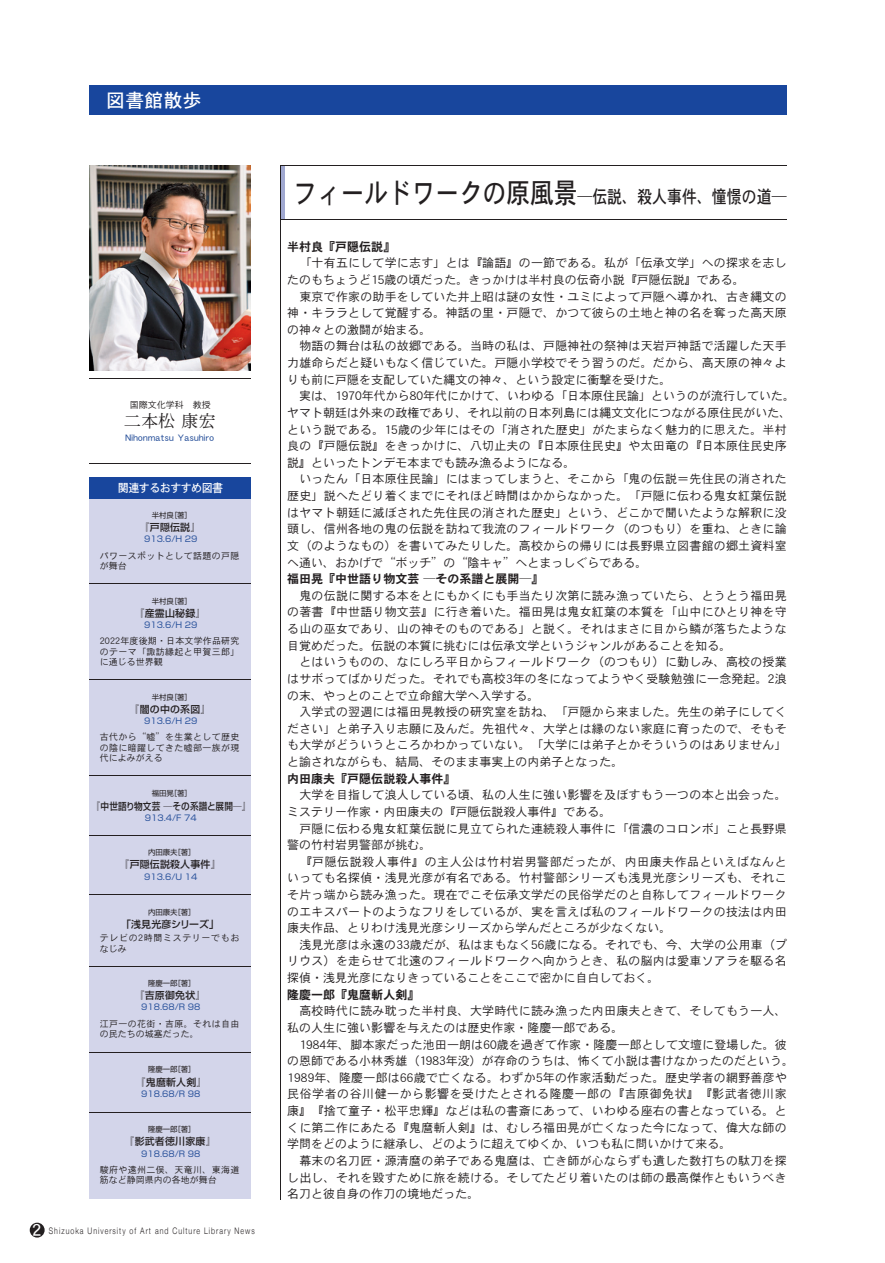
<style>
.page{position:relative;width:885px;height:1263px;background:#fff}
.page>*{position:absolute;margin:0;border:0;box-sizing:border-box;transform-origin:0 0}
.t1{font:18.75px "DFHS Gothic W5 MP RKSJ H";letter-spacing:.02em;color:#fff}
.t2{font:18px "DFHS Gothic W5 MP RKSJ H";color:#231f20;scale:.83 1}
.t3{font:17.25px "DFHS Mincho W3 MP RKSJ H";color:#231f20}
.t4{font:12px/16.6px "DFHS Gothic W3 MP RKSJ H";letter-spacing:.015em;color:#231f20}
.t5{font:12px "DFHS Gothic W7 MP RKSJ H";color:#231f20}
.t6{font:11.55px "DFHS Gothic W5 MP RKSJ H";letter-spacing:-.05em;color:#fff;scale:.95 1}
.t7{font:500 9.9px "Shin Go Pro";letter-spacing:.02em;color:#231f20}
.t8{font:500 9.9px "Shin Go Pro";letter-spacing:.02em;color:#231f20;scale:.87 1}
.t9{font:9px/10.5px "DFHS Gothic W3 MP RKSJ H";letter-spacing:.035em;color:#231f20}
.t10{font:300 9px "Helvetica Neue";letter-spacing:.145em;color:#231f20;scale:.78 1}
.t11{font:9px/10.5px "DFHS Gothic W3 MP RKSJ H";color:#231f20}
.t12{font:9px "DFHS Gothic W5 MP RKSJ H";letter-spacing:.05em;color:#27509a}
.t13{font:9px/10.5px "DFHS Gothic W3 MP RKSJ H";letter-spacing:.07em;color:#231f20}
.t14{font:8.25px "Shin Go Pro";color:#27509a}
.t15{font:7.35px "Shin Go Pro";letter-spacing:-.02em;color:#231f20}
.s1{font-family:"DFHS Gothic W5 MP RKSJ H";font-weight:400;font-size:16.5px;color:#fff}
.s2{font-size:28.5px}
</style>
<div class="page">
<div style="left:89px;top:498px;width:162px;height:701px;background:#d3d5ea"></div>
<div style="left:89px;top:477px;width:162px;height:21px;background:#18469d"></div>
<hr style="left:89px;top:679px;width:162px;height:1px;background:#231f20">
<hr style="left:89px;top:835px;width:162px;height:1px;background:#231f20">
<hr style="left:89px;top:894px;width:162px;height:1px;background:#231f20">
<hr style="left:89px;top:966px;width:162px;height:1px;background:#231f20">
<hr style="left:89px;top:1112px;width:162px;height:1px;background:#231f20">
<hr style="left:89px;top:776px;width:162px;height:1px;background:#231f20">
<hr style="left:89px;top:1052px;width:162px;height:1px;background:#231f20">
<hr style="left:89px;top:583px;width:162px;height:1px;background:#231f20">
<div style="left:89px;top:85px;width:698px;height:30px;background:#18469d"></div>
<hr style="left:89px;top:378px;width:162px;height:1px;background:#231f20">
<hr style="left:89px;top:463px;width:162px;height:1px;background:#231f20">
<div style="left:280px;top:166px;width:5px;height:53px;background:#a0a8d0"></div>
<hr style="left:280px;top:166px;width:506px;height:1px;background:#231f20">
<hr style="left:280px;top:219px;width:506px;height:1px;background:#231f20">
<hr style="left:280px;top:166px;width:1px;height:1033px;background:#231f20">
<div style="left:30px;top:1223px;width:15px;height:14px;background:#231f20;border-radius:50%"></div>
<img style="left:89px;top:166px;width:162px;height:204px">
<h1 class="t1" style="left:106px;top:91px;width:97px">図書館散歩</h1>
<p class="t11" style="left:130px;top:399px;width:83px">国際文化学科　教授</p>
<h3 class="t3" style="left:124px;top:413px;width:93px">二本松 康宏</h3>
<p class="t12" style="left:125px;top:433px;width:90px">Nihonmatsu Yasuhiro</p>
<p class="t6" style="left:118px;top:482px;width:112px">関連するおすすめ図書</p>
<p class="t15" style="left:152px;top:509px;width:42px">半村良［著］</p>
<p class="t7" style="left:139px;top:519px;width:63px">『戸隠伝説』</p>
<p class="t14" style="left:144px;top:532px;width:55px">913.6/H 29</p>
<p class="t9" style="left:100px;top:550px;width:141px">パワースポットとして話題の戸隠が舞台</p>
<p class="t15" style="left:152px;top:595px;width:42px">半村良［著］</p>
<p class="t7" style="left:134px;top:605px;width:73px">『産霊山秘録』</p>
<p class="t14" style="left:144px;top:618px;width:55px">913.6/H 29</p>
<p class="t9" style="left:100px;top:636px;width:141px;text-align:justify">2022年度後期・日本文学作品研究のテーマ「諏訪縁起と甲賀三郎」に通じる世界観</p>
<p class="t15" style="left:152px;top:691px;width:42px">半村良［著］</p>
<p class="t7" style="left:129px;top:701px;width:83px">『闇の中の系図』</p>
<p class="t14" style="left:144px;top:714px;width:55px">913.6/H 29</p>
<p class="t9" style="left:100px;top:732px;width:141px;text-align:justify">古代から“嘘”を生業として歴史の陰に暗躍してきた嘘部一族が現代によみがえる</p>
<p class="t15" style="left:152px;top:787px;width:42px">福田晃［著］</p>
<p class="t8" style="left:91px;top:798px;width:185px">『中世語り物文芸 ─その系譜と展開─』</p>
<p class="t14" style="left:145px;top:811px;width:53px">913.4/F 74</p>
<p class="t15" style="left:148px;top:847px;width:49px">内田康夫［著］</p>
<p class="t7" style="left:119px;top:856px;width:103px">『戸隠伝説殺人事件』</p>
<p class="t14" style="left:144px;top:870px;width:55px">913.6/U 14</p>
<p class="t15" style="left:148px;top:906px;width:49px">内田康夫［著］</p>
<p class="t7" style="left:121px;top:916px;width:100px">「浅見光彦シリーズ」</p>
<p class="t13" style="left:100px;top:933px;width:141px">テレビの2時間ミステリーでもおなじみ</p>
<p class="t15" style="left:148px;top:977px;width:49px">隆慶一郎［著］</p>
<p class="t7" style="left:134px;top:987px;width:73px">『吉原御免状』</p>
<p class="t14" style="left:141px;top:1000px;width:61px">918.68/R 98</p>
<p class="t9" style="left:100px;top:1018px;width:141px">江戸一の花街・吉原。それは自由の民たちの城塞だった。</p>
<p class="t15" style="left:148px;top:1063px;width:49px">隆慶一郎［著］</p>
<p class="t7" style="left:135px;top:1074px;width:73px">『鬼麿斬人剣』</p>
<p class="t14" style="left:141px;top:1087px;width:61px">918.68/R 98</p>
<p class="t15" style="left:148px;top:1124px;width:49px">隆慶一郎［著］</p>
<p class="t7" style="left:124px;top:1133px;width:93px">『影武者徳川家康』</p>
<p class="t14" style="left:141px;top:1147px;width:61px">918.68/R 98</p>
<p class="t11" style="left:100px;top:1164px;width:141px">駿府や遠州二俣、天竜川、東海道筋など静岡県内の各地が舞台</p>
<p class="t10" style="left:32px;top:1223px;width:287px"><span class="s1">2</span> Shizuoka University of Art and Culture Library News</p>
<h2 class="t2" style="left:293px;top:187px;width:595px"><span class="s2">フィールドワークの原風景</span>─伝説、殺人事件、憧憬の道─</h2>
<p class="t5" style="left:287px;top:240px;width:110px">半村良『戸隠伝説』</p>
<p class="t4" style="left:287px;top:255px;width:509px">　「十有五にして学に志す」とは『論語』の一節である。私が「伝承文学」への探求を志したのもちょうど15歳の頃だった。きっかけは半村良の伝奇小説『戸隠伝説』である。<br>　東京で作家の助手をしていた井上昭は謎の女性・ユミによって戸隠へ導かれ、古き縄文の神・キララとして覚醒する。神話の里・戸隠で、かつて彼らの土地と神の名を奪った高天原の神々との激闘が始まる。<br>　物語の舞台は私の故郷である。当時の私は、戸隠神社の祭神は天岩戸神話で活躍した天手力雄命らだと疑いもなく信じていた。戸隠小学校でそう習うのだ。だから、高天原の神々よりも前に戸隠を支配していた縄文の神々、という設定に衝撃を受けた。<br>　実は、1970年代から80年代にかけて、いわゆる「日本原住民論」というのが流行していた。ヤマト朝廷は外来の政権であり、それ以前の日本列島には縄文文化につながる原住民がいた、という説である。15歳の少年にはその「消された歴史」がたまらなく魅力的に思えた。半村良の『戸隠伝説』をきっかけに、八切止夫の『日本原住民史』や太田竜の『日本原住民史序説』といったトンデモ本までも読み漁るようになる。<br>　いったん「日本原住民論」にはまってしまうと、そこから「鬼の伝説＝先住民の消された歴史」説へたどり着くまでにそれほど時間はかからなかった。「戸隠に伝わる鬼女紅葉伝説はヤマト朝廷に滅ぼされた先住民の消された歴史」という、どこかで聞いたような解釈に没頭し、信州各地の鬼の伝説を訪ねて我流のフィールドワーク（のつもり）を重ね、ときに論文（のようなもの）を書いてみたりした。高校からの帰りには長野県立図書館の郷土資料室へ通い、おかげで“ボッチ”の“陰キャ”へとまっしぐらである。</p>
<p class="t5" style="left:287px;top:573px;width:257px">福田晃『中世語り物文芸 ─その系譜と展開─』</p>
<p class="t4" style="left:287px;top:587px;width:501px">　鬼の伝説に関する本をとにもかくにも手当たり次第に読み漁っていたら、とうとう福田晃の著書『中世語り物文芸』に行き着いた。福田晃は鬼女紅葉の本質を「山中にひとり神を守る山の巫女であり、山の神そのものである」と説く。それはまさに目から鱗が落ちたような目覚めだった。伝説の本質に挑むには伝承文学というジャンルがあることを知る。<br>　とはいうものの、なにしろ平日からフィールドワーク（のつもり）に勤しみ、高校の授業はサボってばかりだった。それでも高校3年の冬になってようやく受験勉強に一念発起。2浪の末、やっとのことで立命館大学へ入学する。<br>　入学式の翌週には福田晃教授の研究室を訪ね、「戸隠から来ました。先生の弟子にしてください」と弟子入り志願に及んだ。先祖代々、大学とは縁のない家庭に育ったので、そもそも大学がどういうところかわかっていない。「大学には弟子とかそういうのはありません」と諭されながらも、結局、そのまま事実上の内弟子となった。</p>
<p class="t5" style="left:287px;top:772px;width:170px">内田康夫『戸隠伝説殺人事件』</p>
<p class="t4" style="left:287px;top:787px;width:501px">　大学を目指して浪人している頃、私の人生に強い影響を及ぼすもう一つの本と出会った。ミステリー作家・内田康夫の『戸隠伝説殺人事件』である。<br>　戸隠に伝わる鬼女紅葉伝説に見立てられた連続殺人事件に「信濃のコロンボ」こと長野県警の竹村岩男警部が挑む。<br>　『戸隠伝説殺人事件』の主人公は竹村岩男警部だったが、内田康夫作品といえばなんといっても名探偵・浅見光彦が有名である。竹村警部シリーズも浅見光彦シリーズも、それこそ片っ端から読み漁った。現在でこそ伝承文学だの民俗学だのと自称してフィールドワークのエキスパートのようなフリをしているが、実を言えば私のフィールドワークの技法は内田康夫作品、とりわけ浅見光彦シリーズから学んだところが少なくない。<br>　浅見光彦は永遠の33歳だが、私はまもなく56歳になる。それでも、今、大学の公用車（プリウス）を走らせて北遠のフィールドワークへ向かうとき、私の脳内は愛車ソアラを駆る名探偵・浅見光彦になりきっていることをここで密かに自白しておく。</p>
<p class="t5" style="left:287px;top:988px;width:134px">隆慶一郎『鬼麿斬人剣』</p>
<p class="t4" style="left:287px;top:1003px;width:508px">　高校時代に読み耽った半村良、大学時代に読み漁った内田康夫ときて、そしてもう一人、私の人生に強い影響を与えたのは歴史作家・隆慶一郎である。<br>　1984年、脚本家だった池田一朗は60歳を過ぎて作家・隆慶一郎として文壇に登場した。彼の恩師である小林秀雄（1983年没）が存命のうちは、怖くて小説は書けなかったのだという。1989年、隆慶一郎は66歳で亡くなる。わずか5年の作家活動だった。歴史学者の網野善彦や民俗学者の谷川健一から影響を受けたとされる隆慶一郎の『吉原御免状』『影武者徳川家康』『捨て童子・松平忠輝』などは私の書斎にあって、いわゆる座右の書となっている。とくに第二作にあたる『鬼麿斬人剣』は、むしろ福田晃が亡くなった今になって、偉大な師の学問をどのように継承し、どのように超えてゆくか、いつも私に問いかけて来る。<br>　幕末の名刀匠・源清麿の弟子である鬼麿は、亡き師が心ならずも遺した数打ちの駄刀を探し出し、それを毀すために旅を続ける。そしてたどり着いたのは師の最高傑作ともいうべき名刀と彼自身の作刀の境地だった。</p>
</div>
